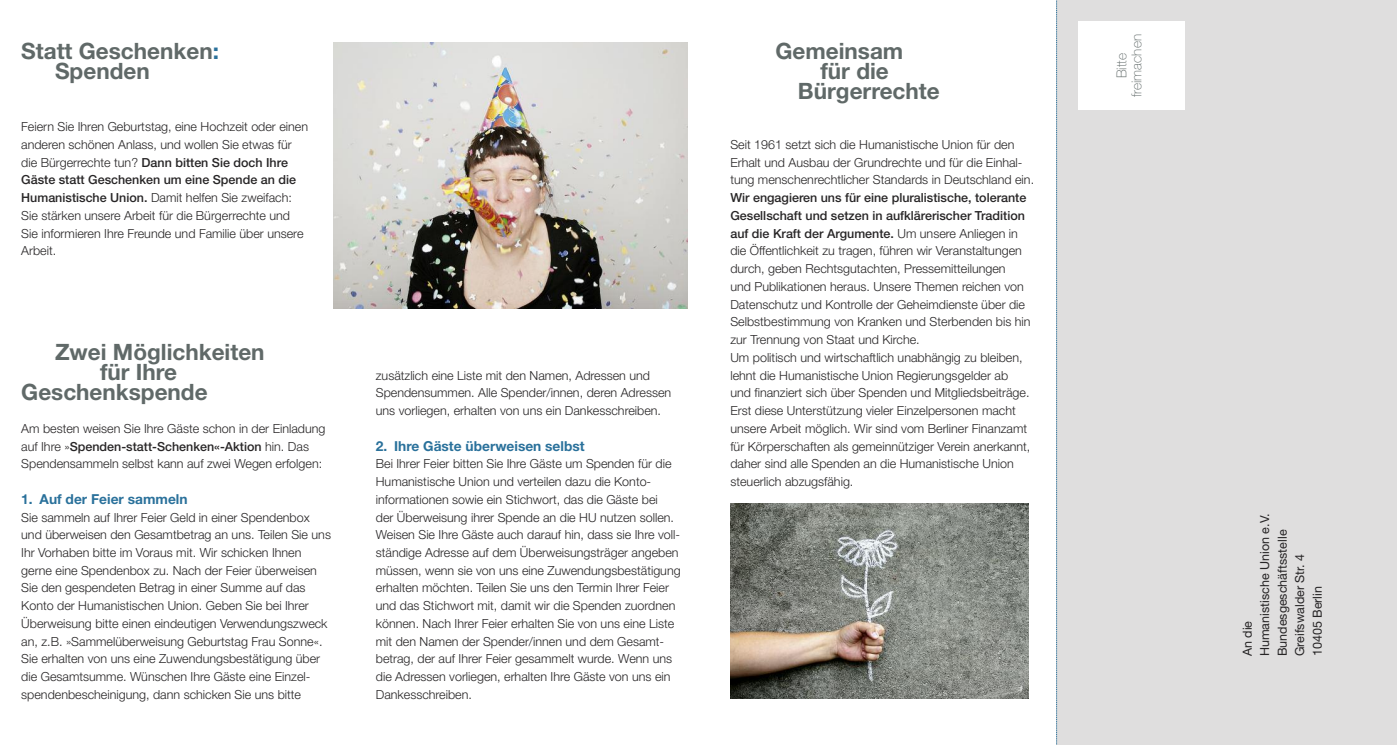
<style>
.page{position:relative;width:1397px;height:745px;background:#fff}
.page>*{position:absolute;margin:0;border:0;box-sizing:border-box;transform-origin:0 0}
.t1{font:700 22.5px/20px "Helvetica Neue LT Std";color:#606968}
.t2{font:700 13.75px "Helvetica Neue LT Std";color:#2a719b}
.t3{font:100 13.75px/15px "Helvetica Neue LT Std";color:#606968;text-align:center}
.t4{font:300 12.5px/17.8px "Helvetica Neue LT Std";color:#272526}
.t5{font:12.5px/17.5px "Helvetica Neue LT Std";color:#272526}
.s1{color:#2a719b}
.s2{font-weight:500}
</style>
<div class="page">
<div style="left:1056px;top:0;width:340px;height:744px;background:#dfdede"></div>
<img style="left:333px;top:43px;width:354px;height:265px">
<img style="left:730px;top:503px;width:298px;height:195px">
<svg style="left:1056px;top:0;width:1px;height:744px"></svg>
<div style="left:1077px;top:21px;width:106px;height:89px;background:#fff"></div>
<h1 class="t1" style="left:55px;top:43px;width:165px;text-indent:-34px">Statt Geschenken<span class="s1">:<br></span>Spenden</h1>
<p class="t4" style="left:21px;top:119px;width:288px">Feiern Sie Ihren Geburtstag, eine Hochzeit oder einen anderen schönen Anlass, und wollen Sie etwas für die Bürgerrechte tun? <span class="s2">Dann bitten Sie doch Ihre Gäste statt Geschenken um eine Spende an die Humanistische Union.</span> Damit helfen Sie zweifach:<br>Sie stärken unsere Arbeit für die Bürgerrechte und Sie informieren Ihre Freunde und Familie über unsere Arbeit.</p>
<h1 class="t1" style="left:55px;top:344px;width:211px">Zwei Möglichkeiten</h1>
<h1 class="t1" style="left:100px;top:364px;width:79px">für Ihre</h1>
<h1 class="t1" style="left:21px;top:384px;width:188px">Geschenkspende</h1>
<p class="t4" style="left:21px;top:420px;width:306px">Am besten weisen Sie Ihre Gäste schon in der Einladung auf Ihre »<span class="s2">Spenden-statt-Schenken«-Aktion</span> hin. Das<br>Spendensammeln selbst kann auf zwei Wegen erfolgen:</p>
<p class="t2" style="left:21px;top:493px;width:168px">1. Auf der Feier sammeln</p>
<p class="t4" style="left:21px;top:509px;width:311px">Sie sammeln auf Ihrer Feier Geld in einer Spendenbox und überweisen den Gesamtbetrag an uns. Teilen Sie uns Ihr Vorhaben bitte im Voraus mit. Wir schicken Ihnen gerne eine Spendenbox zu. Nach der Feier überweisen Sie den gespendeten Betrag in einer Summe auf das Konto der Humanistischen Union. Geben Sie bei Ihrer Überweisung bitte einen eindeutigen Verwendungszweck an, z.B. »Sammelüberweisung Geburtstag Frau Sonne«.<br>Sie erhalten von uns eine Zuwendungsbestätigung über die Gesamtsumme. Wünschen Ihre Gäste eine Einzel&shy;spendenbescheinigung, dann schicken Sie uns bitte</p>
<p class="t4" style="left:376px;top:367px;width:297px">zusätzlich eine Liste mit den Namen, Adressen und<br>Spendensummen. Alle Spender/innen, deren Adressen uns vorliegen, erhalten von uns ein Dankesschreiben.</p>
<p class="t2" style="left:376px;top:440px;width:210px">2. Ihre Gäste überweisen selbst</p>
<p class="t4" style="left:376px;top:456px;width:306px">Bei Ihrer Feier bitten Sie Ihre Gäste um Spenden für die Humanistische Union und verteilen dazu die Konto&shy;informationen sowie ein Stichwort, das die Gäste bei<br>der Überweisung ihrer Spende an die HU nutzen sollen.<br>Weisen Sie Ihre Gäste auch darauf hin, dass sie Ihre voll&shy;ständige Adresse auf dem Überweisungsträger angeben müssen, wenn sie von uns eine Zuwendungsbestätigung erhalten möchten. Teilen Sie uns den Termin Ihrer Feier und das Stichwort mit, damit wir die Spenden zuordnen können. Nach Ihrer Feier erhalten Sie von uns eine Liste mit den Namen der Spender/innen und dem Gesamt&shy;betrag, der auf Ihrer Feier gesammelt wurde. Wenn uns die Adressen vorliegen, erhalten Ihre Gäste von uns ein Dankesschreiben.</p>
<h1 class="t1" style="left:775px;top:43px;width:129px">Gemeinsam</h1>
<h1 class="t1" style="left:820px;top:63px;width:70px">für die</h1>
<h1 class="t1" style="left:797px;top:83px;width:143px">Bürgerrechte</h1>
<p class="t4" style="left:730px;top:137px;width:305px">Seit 1961 setzt sich die Humanistische Union für den<br>Erhalt und Ausbau der Grundrechte und für die Einhal&shy;tung menschenrechtlicher Standards in Deutschland ein.</p>
<p class="t4" style="left:730px;top:190px;width:302px"><span class="s2">Wir engagieren uns für eine pluralistische, tolerante Gesellschaft und setzen in aufklärerischer Tradition auf die Kraft der Argumente.</span> Um unsere Anliegen in die Öffentlichkeit zu tragen, führen wir Veranstaltungen durch, geben Rechtsgutachten, Pressemitteilungen<br>und Publikationen heraus. Unsere Themen reichen von Datenschutz und Kontrolle der Geheimdienste über die Selbstbestimmung von Kranken und Sterbenden bis hin zur Trennung von Staat und Kirche.<br>Um politisch und wirtschaftlich unabhängig zu bleiben, lehnt die Humanistische Union Regierungsgelder ab und finanziert sich über Spenden und Mitgliedsbeiträge.<br>Erst diese Unterstützung vieler Einzelpersonen macht unsere Arbeit möglich. Wir sind vom Berliner Finanzamt für Körperschaften als gemeinnütziger Verein anerkannt, daher sind alle Spenden an die Humanistische Union steuerlich abzugsfähig.</p>
<p class="t3" style="left:1115px;top:97px;width:64px;rotate:-90deg">Bitte freimachen</p>
<p class="t5" style="left:1239px;top:656px;width:144px;rotate:-90deg">An die<br>Humanistische Union e.V.<br>Bundesgeschäftsstelle<br>Greifswalder Str. 4<br>10405 Berlin</p>
</div>
